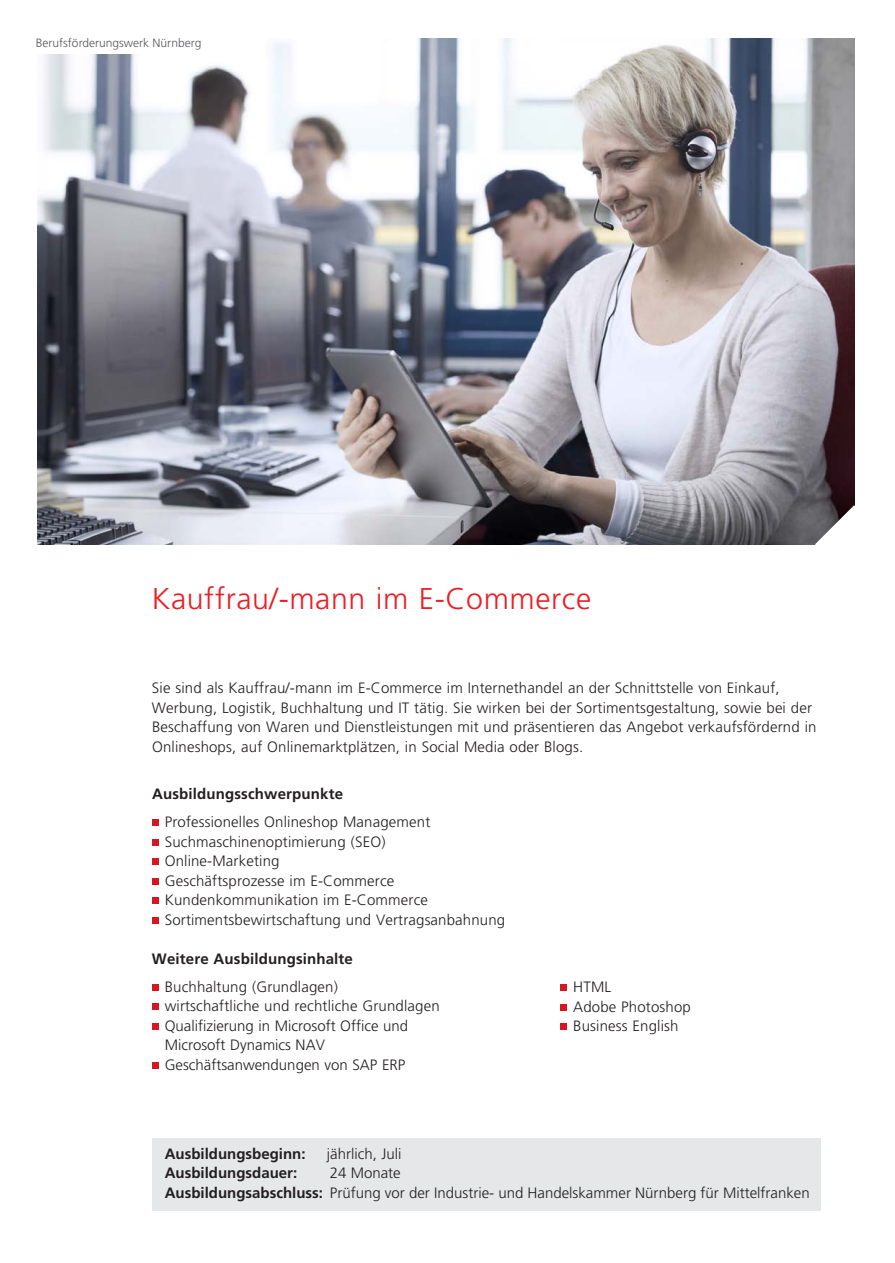
<style>
.page{position:relative;width:895px;height:1263px;background:#fff}
.page>*{position:absolute;margin:0;border:0;box-sizing:border-box;transform-origin:0 0}
.t1{font:300 30px "Frutiger";letter-spacing:.02em;color:#ee1d23}
.t2{font:300 15px/19.5px "Frutiger";letter-spacing:.01em;color:#231f20}
.t3{font:700 15px "Frutiger";letter-spacing:.01em;color:#231f20}
.t4{font:300 12px "Frutiger";color:#57585a}
.s1{font-weight:700}
</style>
<div class="page">
<div style="left:152px;top:1138px;width:667px;height:73px;background:#e6e7e9"></div>
<img style="left:37px;top:38px;width:816px;height:506px">
<svg style="left:814px;top:505px;width:41px;height:40px"></svg>
<div style="left:0;top:0;width:210px;height:53px;background:#fff"></div>
<div style="left:152px;top:819px;width:6px;height:7px;background:#d7171f"></div>
<svg style="left:152px;top:839px;width:6px;height:6px"></svg>
<div style="left:152px;top:858px;width:6px;height:7px;background:#d7171f"></div>
<svg style="left:152px;top:878px;width:6px;height:6px"></svg>
<div style="left:152px;top:897px;width:6px;height:7px;background:#d7171f"></div>
<svg style="left:152px;top:917px;width:6px;height:6px"></svg>
<svg style="left:152px;top:984px;width:6px;height:6px"></svg>
<div style="left:152px;top:1003px;width:6px;height:7px;background:#d7171f"></div>
<svg style="left:152px;top:1023px;width:6px;height:6px"></svg>
<svg style="left:152px;top:1062px;width:6px;height:6px"></svg>
<div style="left:560px;top:984px;width:6px;height:7px;background:#d7171f"></div>
<svg style="left:560px;top:1004px;width:6px;height:6px"></svg>
<div style="left:560px;top:1023px;width:6px;height:7px;background:#d7171f"></div>
<p class="t4" style="left:36px;top:36px;width:167px">Berufsförderungswerk Nürnberg</p>
<h1 class="t1" style="left:152px;top:582px;width:440px">Kauffrau/-mann im E-Commerce</h1>
<p class="t2" style="left:152px;top:678px;width:665px">Sie sind als Kauffrau/-mann im E-Commerce im Internethandel an der Schnittstelle von Einkauf, Werbung, Logistik, Buchhaltung und IT tätig. Sie wirken bei der Sortimentsgestaltung, sowie bei der Beschaffung von Waren und Dienstleistungen mit und präsentieren das Angebot verkaufsfördernd in Onlineshops, auf Onlinemarktplätzen, in Social Media oder Blogs.</p>
<p class="t3" style="left:152px;top:785px;width:192px">Ausbildungsschwerpunkte</p>
<p class="t2" style="left:165px;top:813px;width:342px">Professionelles Onlineshop Management Suchmaschinenoptimierung (SEO)<br>Online-Marketing<br>Geschäftsprozesse im E-Commerce Kundenkommunikation im E-Commerce Sortimentsbewirtschaftung und Vertragsanbahnung</p>
<p class="t3" style="left:152px;top:950px;width:202px">Weitere Ausbildungsinhalte</p>
<p class="t2" style="left:165px;top:977px;width:276px">Buchhaltung (Grundlagen)<br>wirtschaftliche und rechtliche Grundlagen Qualifizierung in Microsoft Office und Microsoft Dynamics NAV Geschäftsanwendungen von SAP ERP</p>
<p class="t2" style="left:573px;top:978px;width:119px">HTML<br>Adobe Photoshop<br>Business English</p>
<p class="t3" style="left:165px;top:1145px;width:142px">Ausbildungsbeginn:</p>
<p class="t2" style="left:327px;top:1144px;width:76px">jährlich, Juli</p>
<p class="t3" style="left:165px;top:1164px;width:134px">Ausbildungsdauer:</p>
<p class="t2" style="left:165px;top:1164px;width:646px;text-indent:165px">24 Monate<br><span class="s1">Ausbildungsabschluss:</span> Prüfung vor der Industrie- und Handelskammer Nürnberg für Mittelfranken</p>
</div>
